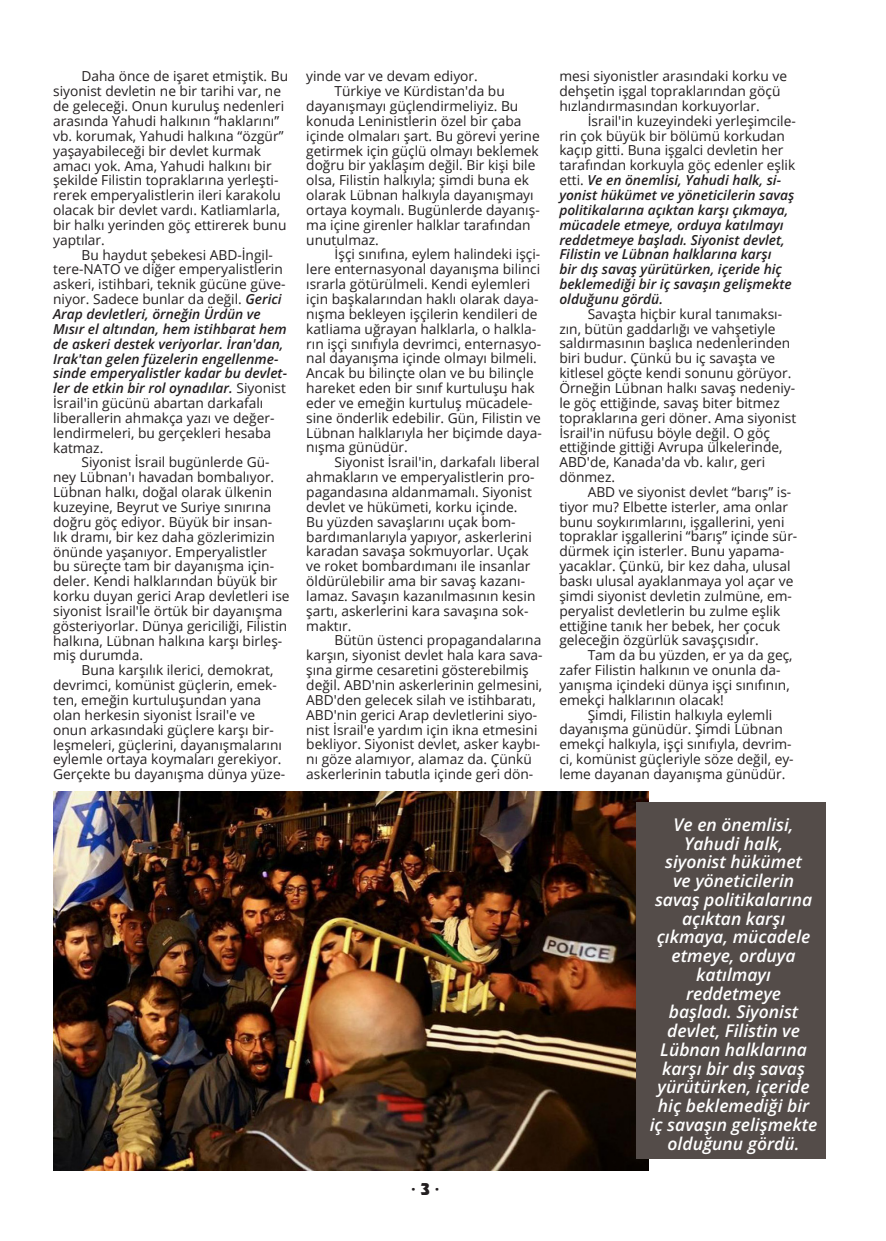
<style>
.page{position:relative;width:886px;height:1241px;background:#fff}
.page>*{position:absolute;margin:0;border:0;box-sizing:border-box;transform-origin:0 0}
.t1{font:italic 600 17.5px/18.8px "Open Sans";color:#fff;text-align:center}
.t2{font:700 16.25px "Open Sans";color:#231f20}
.t3{font:13.75px/14.9px "Open Sans";color:#231f20}
.t4{font:italic 600 13.75px/14.9px "Open Sans";color:#231f20}
.s1{font-weight:600;font-style:italic}
.s2{font-family:"Revue BT";font-weight:400}
.s3{font-weight:400;font-style:normal}
</style>
<div class="page">
<img style="left:53px;top:791px;width:595px;height:378px">
<div style="left:636px;top:802px;width:190px;height:356px;background:#544c49"></div>
<p class="t3" style="left:53px;top:69px;width:236px;text-indent:28px">Daha önce de işaret etmiştik. Bu siyonist devletin ne bir tarihi var, ne de geleceği. Onun kuruluş nedenleri arasında Yahudi halkının “haklarını” vb. korumak, Yahudi halkına “özgür” yaşayabileceği bir devlet kurmak amacı yok. Ama, Yahudi halkını bir şekilde Filistin topraklarına yerleşti&shy;rerek emperyalistlerin ileri karakolu olacak bir devlet vardı. Katliamlarla, bir halkı yerinden göç ettirerek bunu yaptılar.</p>
<p class="t3" style="left:53px;top:247px;width:235px;text-indent:28px">Bu haydut şebekesi ABD-İngil&shy;tere-NATO ve diğer emperyalistlerin askeri, istihbari, teknik gücüne güve&shy;niyor. Sadece bunlar da değil. <span class="s1">Gerici Arap devletleri, örneğin Ürdün ve Mısır el altından, hem istihbarat hem de askeri destek veriyorlar. İran'dan, Irak'tan gelen füzelerin engellenme&shy;sinde emperyalistler kadar bu devlet&shy;ler de etkin bir rol oynadılar.</span> Siyonist İsrail'in gücünü abartan darkafalı liberallerin ahmakça yazı ve değer&shy;lendirmeleri, bu gerçekleri hesaba katmaz.</p>
<p class="t3" style="left:53px;top:454px;width:238px;text-indent:28px">Siyonist İsrail bugünlerde Gü&shy;ney Lübnan'ı havadan bombalıyor.<br>Lübnan halkı, doğal olarak ülkenin kuzeyine, Beyrut ve Suriye sınırına doğru göç ediyor. Büyük bir insan&shy;lık dramı, bir kez daha gözlerimizin önünde yaşanıyor. Emperyalistler<br>bu süreçte tam bir dayanışma için&shy;deler. Kendi halklarından büyük bir korku duyan gerici Arap devletleri ise siyonist İsrail'le örtük bir dayanışma gösteriyorlar. Dünya gericiliği, Filistin halkına, Lübnan halkına karşı birleş&shy;miş durumda.</p>
<p class="t3" style="left:53px;top:662px;width:233px;text-indent:28px">Buna karşılık ilerici, demokrat, devrimci, komünist güçlerin, emek&shy;ten, emeğin kurtuluşundan yana olan herkesin siyonist İsrail'e ve onun arkasındaki güçlere karşı bir&shy;leşmeleri, güçlerini, dayanışmalarını eylemle ortaya koymaları gerekiyor.<br>Gerçekte bu dayanışma dünya yüze-</p>
<p class="t3" style="left:306px;top:68px;width:173px">yinde var ve devam ediyor.</p>
<p class="t3" style="left:335px;top:83px;width:172px">Türkiye ve Kürdistan'da bu</p>
<p class="t3" style="left:306px;top:98px;width:214px">dayanışmayı güçlendirmeliyiz. Bu</p>
<p class="t3" style="left:306px;top:113px;width:217px">konuda Leninistlerin özel bir çaba</p>
<p class="t3" style="left:306px;top:128px;width:235px">içinde olmaları şart. Bu görevi yerine</p>
<p class="t3" style="left:306px;top:143px;width:234px">getirmek için güçlü olmayı beklemek</p>
<p class="t3" style="left:306px;top:158px;width:231px">doğru bir yaklaşım değil. Bir kişi bile</p>
<p class="t3" style="left:306px;top:172px;width:224px">olsa, Filistin halkıyla; şimdi buna ek</p>
<p class="t3" style="left:306px;top:187px;width:229px">olarak Lübnan halkıyla dayanışmayı</p>
<p class="t3" style="left:306px;top:202px;width:235px">ortaya koymalı. Bugünlerde dayanış-</p>
<p class="t3" style="left:306px;top:217px;width:226px">ma içine girenler halklar tarafından</p>
<p class="t3" style="left:306px;top:232px;width:74px">unutulmaz.</p>
<p class="t3" style="left:335px;top:247px;width:207px">İşçi sınıfına, eylem halindeki işçi-</p>
<p class="t3" style="left:306px;top:261px;width:235px">lere enternasyonal dayanışma bilinci</p>
<p class="t3" style="left:306px;top:276px;width:225px">ısrarla götürülmeli. Kendi eylemleri</p>
<p class="t3" style="left:306px;top:291px;width:234px">için başkalarından haklı olarak daya-</p>
<p class="t3" style="left:306px;top:306px;width:233px">nışma bekleyen işçilerin kendileri de</p>
<p class="t3" style="left:306px;top:321px;width:231px">katliama uğrayan halklarla, o halkla-</p>
<p class="t3" style="left:306px;top:336px;width:236px">rın işçi sınıfıyla devrimci, enternasyo-</p>
<p class="t3" style="left:306px;top:350px;width:232px">nal dayanışma içinde olmayı bilmeli.</p>
<p class="t3" style="left:306px;top:365px;width:229px">Ancak bu bilinçte olan ve bu bilinçle</p>
<p class="t3" style="left:306px;top:380px;width:230px">hareket eden bir sınıf kurtuluşu hak</p>
<p class="t3" style="left:306px;top:395px;width:228px">eder ve emeğin kurtuluş mücadele-</p>
<p class="t3" style="left:306px;top:410px;width:236px">sine önderlik edebilir. Gün, Filistin ve</p>
<p class="t3" style="left:306px;top:425px;width:237px">Lübnan halklarıyla her biçimde daya-</p>
<p class="t3" style="left:306px;top:439px;width:103px">nışma günüdür.</p>
<p class="t3" style="left:335px;top:454px;width:206px">Siyonist İsrail'in, darkafalı liberal</p>
<p class="t3" style="left:306px;top:469px;width:230px">ahmakların ve emperyalistlerin pro-</p>
<p class="t3" style="left:306px;top:484px;width:227px">pagandasına aldanmamalı. Siyonist</p>
<p class="t3" style="left:306px;top:499px;width:213px">devlet ve hükümeti, korku içinde.</p>
<p class="t3" style="left:306px;top:514px;width:211px">Bu yüzden savaşlarını uçak bom-</p>
<p class="t3" style="left:306px;top:528px;width:227px">bardımanlarıyla yapıyor, askerlerini</p>
<p class="t3" style="left:306px;top:543px;width:224px">karadan savaşa sokmuyorlar. Uçak</p>
<p class="t3" style="left:306px;top:558px;width:226px">ve roket bombardımanı ile insanlar</p>
<p class="t3" style="left:306px;top:573px;width:220px">öldürülebilir ama bir savaş kazanı-</p>
<p class="t3" style="left:306px;top:588px;width:231px">lamaz. Savaşın kazanılmasının kesin</p>
<p class="t3" style="left:306px;top:603px;width:224px">şartı, askerlerini kara savaşına sok-</p>
<p class="t3" style="left:306px;top:617px;width:47px">maktır.</p>
<p class="t3" style="left:335px;top:632px;width:208px">Bütün üstenci propagandalarına</p>
<p class="t3" style="left:306px;top:647px;width:238px">karşın, siyonist devlet hala kara sava-</p>
<p class="t3" style="left:306px;top:662px;width:224px">şına girme cesaretini gösterebilmiş</p>
<p class="t3" style="left:306px;top:677px;width:238px">değil. ABD'nin askerlerinin gelmesini,</p>
<p class="t3" style="left:306px;top:692px;width:231px">ABD'den gelecek silah ve istihbaratı,</p>
<p class="t3" style="left:306px;top:706px;width:233px">ABD'nin gerici Arap devletlerini siyo-</p>
<p class="t3" style="left:306px;top:721px;width:233px">nist İsrail'e yardım için ikna etmesini</p>
<p class="t3" style="left:306px;top:736px;width:236px">bekliyor. Siyonist devlet, asker kaybı-</p>
<p class="t3" style="left:306px;top:751px;width:227px">nı göze alamıyor, alamaz da. Çünkü</p>
<p class="t3" style="left:306px;top:766px;width:229px">askerlerinin tabutla içinde geri dön-</p>
<p class="t2" style="left:411px;top:1177px;width:30px">· <span class="s2">3</span> ·</p>
<p class="t3" style="left:559px;top:68px;width:229px">mesi siyonistler arasındaki korku ve dehşetin işgal topraklarından göçü hızlandırmasından korkuyorlar.</p>
<p class="t4" style="left:559px;top:113px;width:238px;text-indent:28px"><span class="s3">İsrail'in kuzeyindeki yerleşimcile&shy;rin çok büyük bir bölümü korkudan kaçıp gitti. Buna işgalci devletin her tarafından korkuyla göç edenler eşlik etti.</span> Ve en önemlisi, Yahudi halk, si&shy;yonist hükümet ve yöneticilerin savaş politikalarına açıktan karşı çıkmaya, mücadele etmeye, orduya katılmayı reddetmeye başladı. Siyonist devlet, Filistin ve Lübnan halklarına karşı<br>bir dış savaş yürütürken, içeride hiç beklemediği bir iç savaşın gelişmekte olduğunu gördü.</p>
<p class="t3" style="left:559px;top:306px;width:238px;text-indent:28px">Savaşta hiçbir kural tanımaksı&shy;zın, bütün gaddarlığı ve vahşetiyle saldırmasının başlıca nedenlerinden biri budur. Çünkü bu iç savaşta ve kitlesel göçte kendi sonunu görüyor.<br>Örneğin Lübnan halkı savaş nedeniy&shy;le göç ettiğinde, savaş biter bitmez topraklarına geri döner. Ama siyonist İsrail'in nüfusu böyle değil. O göç ettiğinde gittiği Avrupa ülkelerinde, ABD'de, Kanada'da vb. kalır, geri dönmez.</p>
<p class="t3" style="left:559px;top:484px;width:240px;text-indent:28px">ABD ve siyonist devlet “barış” is&shy;tiyor mu? Elbette isterler, ama onlar bunu soykırımlarını, işgallerini, yeni topraklar işgallerini “barış” içinde sür&shy;dürmek için isterler. Bunu yapama&shy;yacaklar. Çünkü, bir kez daha, ulusal baskı ulusal ayaklanmaya yol açar ve şimdi siyonist devletin zulmüne, em&shy;peryalist devletlerin bu zulme eşlik ettiğine tanık her bebek, her çocuk geleceğin özgürlük savaşçısıdır.</p>
<p class="t3" style="left:559px;top:647px;width:235px;text-indent:28px">Tam da bu yüzden, er ya da geç, zafer Filistin halkının ve onunla da&shy;yanışma içindeki dünya işçi sınıfının, emekçi halklarının olacak!</p>
<p class="t3" style="left:559px;top:706px;width:236px;text-indent:28px">Şimdi, Filistin halkıyla eylemli dayanışma günüdür. Şimdi Lübnan emekçi halkıyla, işçi sınıfıyla, devrim&shy;ci, komünist güçleriyle söze değil, ey&shy;leme dayanan dayanışma günüdür.</p>
<p class="t1" style="left:650px;top:814px;width:169px">Ve en önemlisi,<br>Yahudi halk,<br>siyonist hükümet<br>ve yöneticilerin savaş politikalarına açıktan karşı çıkmaya, mücadele etmeye, orduya katılmayı reddetmeye<br>başladı. Siyonist devlet, Filistin ve<br>Lübnan halklarına karşı bir dış savaş yürütürken, içeride hiç beklemediği bir iç savaşın gelişmekte olduğunu gördü.</p>
</div>
